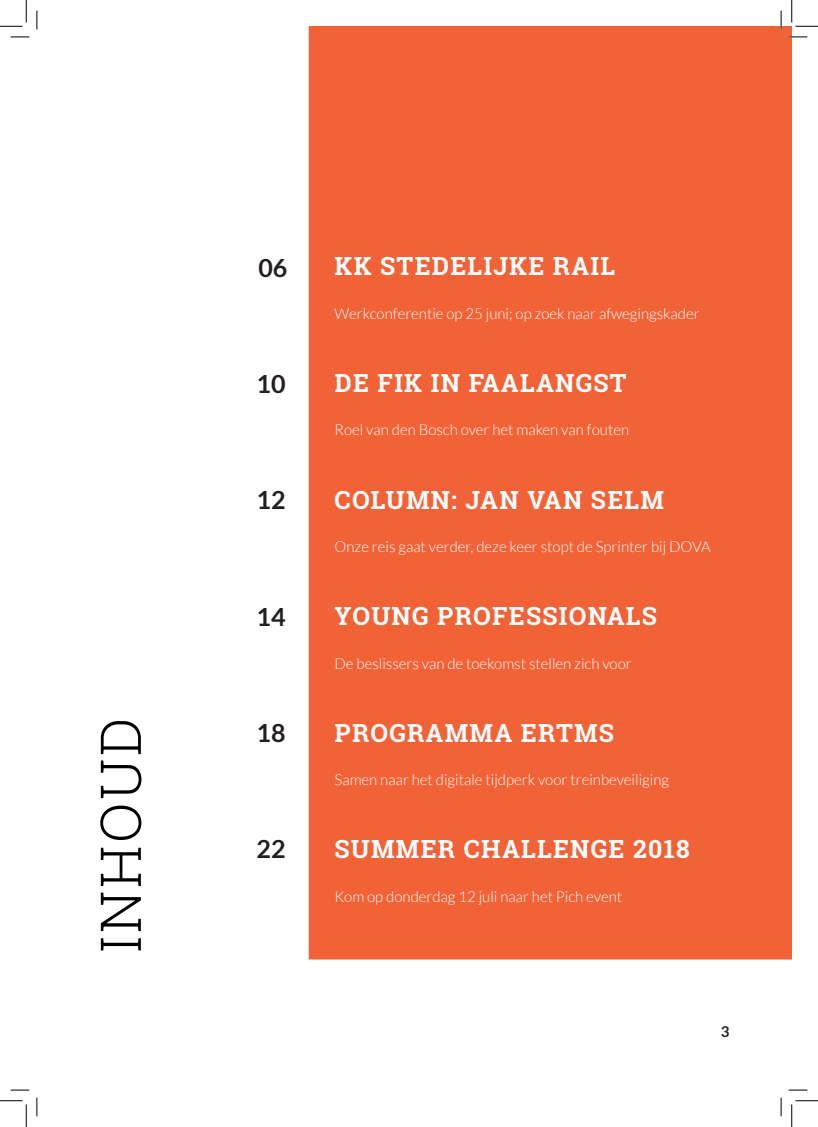
<style>
.page{position:relative;width:818px;height:1127px;background:#fff}
.page>*{position:absolute;margin:0;border:0;box-sizing:border-box;transform-origin:0 0}
.t1{font:300 56.25px "Roboto Slab";letter-spacing:.05em;color:#000}
.t2{font:700 25px "Roboto Slab";letter-spacing:.05em;color:#fff}
.t3{font:700 25px "Lato";color:#231f20}
.t4{font:300 15px "Lato";color:#fff}
.t5{font:700 15px "Lato";color:#231f20}
</style>
<div class="page">
<div style="left:309px;top:26px;width:483px;height:932px;background:#f16236"></div>
<svg style="left:11px;top:36px;width:18px;height:2px"></svg>
<svg style="left:788px;top:36px;width:19px;height:2px"></svg>
<svg style="left:11px;top:1089px;width:18px;height:1px"></svg>
<svg style="left:788px;top:1089px;width:19px;height:1px"></svg>
<svg style="left:36px;top:11px;width:2px;height:18px"></svg>
<svg style="left:36px;top:1097px;width:2px;height:18px"></svg>
<svg style="left:780px;top:11px;width:2px;height:18px"></svg>
<svg style="left:780px;top:1097px;width:2px;height:18px"></svg>
<svg style="left:0;top:0;width:27px;height:27px"></svg>
<svg style="left:0;top:1100px;width:27px;height:26px"></svg>
<svg style="left:791px;top:0;width:27px;height:27px"></svg>
<svg style="left:791px;top:1100px;width:27px;height:26px"></svg>
<h1 class="t1" style="left:82px;top:952px;width:237px;rotate:-90deg">INHOUD</h1>
<h2 class="t3" style="left:258px;top:253px;width:31px">06</h2>
<h2 class="t2" style="left:335px;top:249px;width:282px">KK STEDELIJKE RAIL</h2>
<p class="t4" style="left:335px;top:305px;width:367px">Werkconferentie op 25 juni; op zoek naar afwegingskader</p>
<h2 class="t3" style="left:257px;top:369px;width:30px">10</h2>
<h2 class="t2" style="left:335px;top:365px;width:294px">DE FIK IN FAALANGST</h2>
<p class="t4" style="left:335px;top:421px;width:296px">Roel van den Bosch over het maken van fouten</p>
<h2 class="t3" style="left:257px;top:486px;width:30px">12</h2>
<h2 class="t2" style="left:335px;top:482px;width:331px">COLUMN: JAN VAN SELM</h2>
<p class="t4" style="left:335px;top:538px;width:378px">Onze reis gaat verder, deze keer stopt de Sprinter bij DOVA</p>
<h2 class="t3" style="left:257px;top:602px;width:30px">14</h2>
<h2 class="t2" style="left:335px;top:599px;width:324px">YOUNG PROFESSIONALS</h2>
<p class="t4" style="left:335px;top:655px;width:299px">De beslissers van de toekomst stellen zich voor</p>
<h2 class="t3" style="left:257px;top:718px;width:30px">18</h2>
<h2 class="t2" style="left:335px;top:715px;width:281px">PROGRAMMA ERTMS</h2>
<p class="t4" style="left:335px;top:771px;width:336px">Samen naar het digitale tijdperk voor treinbeveiliging</p>
<h2 class="t3" style="left:257px;top:834px;width:30px">22</h2>
<h2 class="t2" style="left:335px;top:832px;width:357px">SUMMER CHALLENGE 2018</h2>
<p class="t4" style="left:335px;top:888px;width:289px">Kom op donderdag 12 juli naar het Pich event</p>
<p class="t5" style="left:721px;top:1023px;width:10px">3</p>
</div>
